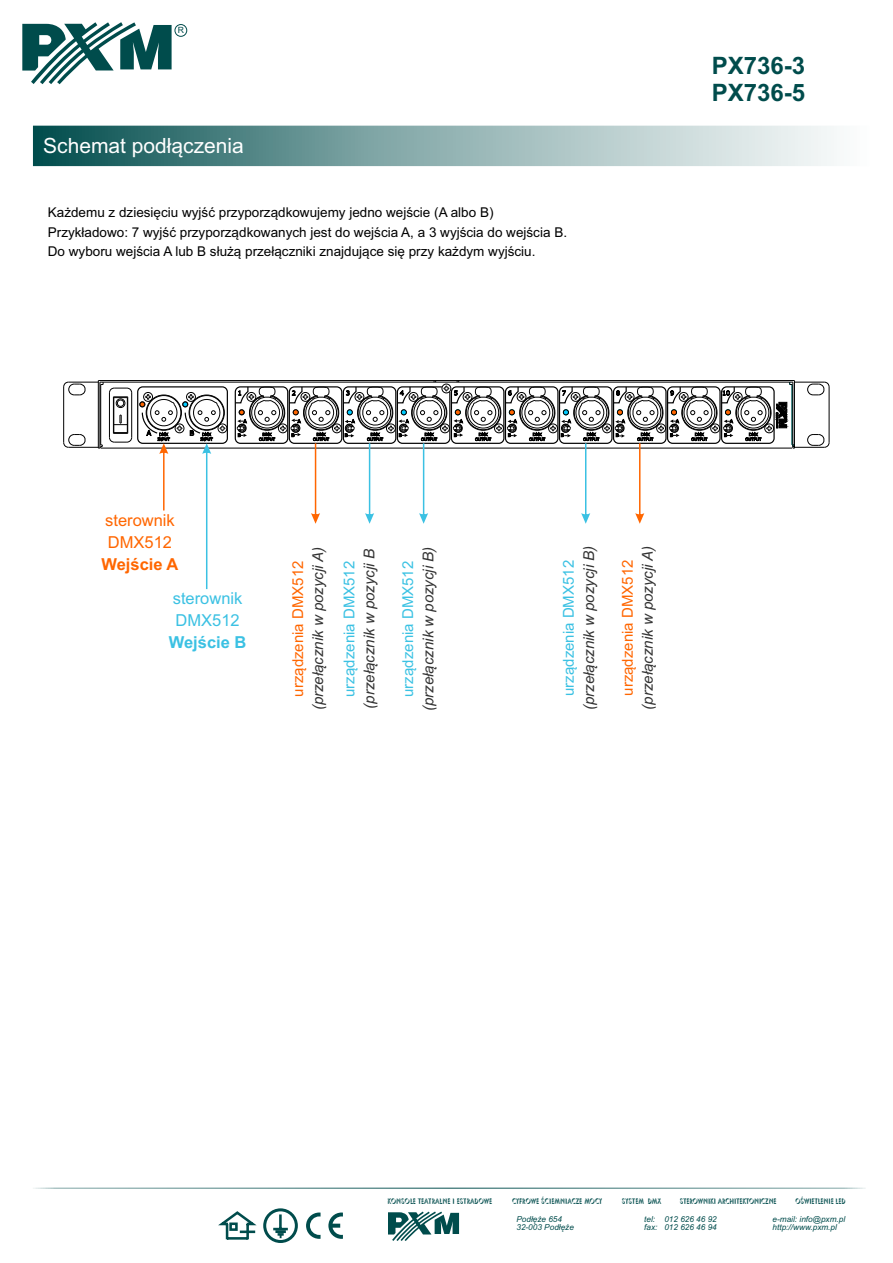
<style>
.page{position:relative;width:893px;height:1263px;background:#fff}
.page>*{position:absolute;margin:0;border:0;box-sizing:border-box;transform-origin:0 0}
.t1{font:700 24px/26.8px "Arial";color:#004c4c}
.t2{font:21px "Arial";color:#fff}
.t3{font:16.5px/22px "Arial";color:#f60}
.t4{font:16.5px/22px "Arial";color:#3bc1e3}
.t5{font:700 16.5px "Arial";color:#f60}
.t6{font:700 16.5px "Arial";color:#3bc1e3}
.t7{font:italic 15px "Arial";color:#333}
.t8{font:15px "Arial";color:#3bc1e3}
.t9{font:15px "Arial";color:#f60}
.t10{font:15px "Arial";color:#3bc2e3}
.t11{font:13.5px/19.6px "Arial";color:#000}
.t12{font:8.55px "Arial";color:#004c4c}
.t13{font:italic 8.25px/8.6px "Arial";color:#004c4c}
.t14{font:7.8px "Umbrella";letter-spacing:.015em;color:#004c4c;scale:.82 1}
</style>
<div class="page">
<svg style="left:32px;top:125px;width:802px;height:42px;background:#8aadad"></svg>
<svg style="left:22px;top:22px;width:150px;height:62px"></svg>
<div style="left:175px;top:24px;width:12px;height:13px;border:1px solid #004c4c;border-radius:50%"></div>
<svg style="left:388px;top:1211px;width:71px;height:30px"></svg>
<svg style="left:33px;top:1188px;width:833px;height:1px"></svg>
<svg style="left:328px;top:1212px;width:15px;height:27px"></svg>
<svg style="left:306px;top:1212px;width:15px;height:27px"></svg>
<svg style="left:218px;top:1211px;width:39px;height:29px"></svg>
<div style="left:229px;top:1222px;width:9px;height:9px;border:3px solid #004c4c"></div>
<hr style="left:240px;top:1230px;width:15px;height:3px;background:#004c4c">
<hr style="left:279px;top:1214px;width:3px;height:15px;background:#004c4c">
<svg style="left:273px;top:1228px;width:15px;height:10px"></svg>
<div style="left:263px;top:1208px;width:35px;height:35px;border:3px solid #004c4c;border-radius:50%"></div>
<div style="left:137px;top:386px;width:91px;height:58px;border:1px solid #000;border-radius:5px"></div>
<hr style="left:101px;top:448px;width:691px;height:1px;background:#000">
<hr style="left:103px;top:382px;width:687px;height:1px;background:#000">
<hr style="left:98px;top:380px;width:696px;height:1px;background:#000">
<hr style="left:98px;top:380px;width:1px;height:68px;background:#000">
<svg style="left:98px;top:445px;width:5px;height:4px"></svg>
<hr style="left:100px;top:382px;width:1px;height:66px;background:#000">
<div style="left:218px;top:424px;width:9px;height:9px;border:1px solid #000;border-radius:50%"></div>
<div style="left:186px;top:392px;width:10px;height:10px;border:1px solid #000;border-radius:50%"></div>
<div style="left:143px;top:392px;width:10px;height:10px;border:1px solid #000;border-radius:50%"></div>
<hr style="left:114px;top:398px;width:1px;height:35px;background:#000">
<div style="left:116px;top:399px;width:9px;height:9px;border:1px solid #000;border-radius:50%"></div>
<div style="left:117px;top:400px;width:7px;height:7px;border:1px solid #000;border-radius:50%"></div>
<hr style="left:829px;top:387px;width:1px;height:55px;background:#000">
<svg style="left:807px;top:382px;width:23px;height:14px"></svg>
<svg style="left:807px;top:434px;width:23px;height:14px"></svg>
<hr style="left:794px;top:447px;width:30px;height:1px;background:#000">
<hr style="left:794px;top:382px;width:30px;height:1px;background:#000">
<hr style="left:63px;top:387px;width:1px;height:55px;background:#000">
<svg style="left:63px;top:382px;width:23px;height:14px"></svg>
<svg style="left:63px;top:434px;width:23px;height:14px"></svg>
<hr style="left:68px;top:447px;width:30px;height:1px;background:#000">
<hr style="left:68px;top:382px;width:30px;height:1px;background:#000">
<hr style="left:131px;top:393px;width:1px;height:44px;background:#000">
<hr style="left:109px;top:393px;width:1px;height:44px;background:#000">
<svg style="left:109px;top:432px;width:23px;height:11px"></svg>
<hr style="left:127px;top:397px;width:1px;height:36px;background:#000">
<svg style="left:100px;top:382px;width:32px;height:16px"></svg>
<hr style="left:113px;top:397px;width:1px;height:36px;background:#000">
<svg style="left:114px;top:415px;width:13px;height:10px"></svg>
<svg style="left:140px;top:394px;width:86px;height:195px"></svg>
<svg style="left:234px;top:380px;width:561px;height:144px"></svg>
<p class="t12" style="left:178px;top:27px;width:8px">R</p>
<h2 class="t2" style="left:43px;top:138px;width:202px">Schemat podłączenia</h2>
<p class="t11" style="left:48px;top:204px;width:521px">Każdemu z dziesięciu wyjść przyporządkowujemy jedno wejście (A albo B)<br>Przykładowo: 7 wyjść przyporządkowanych jest do wejścia A, a 3 wyjścia do wejścia B.<br>Do wyboru wejścia A lub B służą przełączniki znajdujące się przy każdym wyjściu.</p>
<h1 class="t1" style="left:712px;top:55px;width:95px">PX736-3<br>PX736-5</h1>
<p class="t3" style="left:105px;top:510px;width:71px">sterownik<br>DMX512</p>
<p class="t5" style="left:101px;top:558px;width:79px">Wejście A</p>
<p class="t4" style="left:173px;top:589px;width:71px">sterownik<br>DMX512</p>
<p class="t6" style="left:169px;top:636px;width:79px">Wejście B</p>
<p class="t7" style="left:312px;top:710px;width:165px;rotate:-90deg">(przełącznik w pozycji A)</p>
<p class="t9" style="left:292px;top:697px;width:137px;rotate:-90deg">urządzenia DMX512</p>
<p class="t7" style="left:364px;top:708px;width:161px;rotate:-90deg">(przełącznik w pozycji B</p>
<p class="t8" style="left:343px;top:697px;width:137px;rotate:-90deg">urządzenia DMX512</p>
<p class="t7" style="left:422px;top:711px;width:166px;rotate:-90deg">(przełącznik w pozycji B)</p>
<p class="t10" style="left:402px;top:697px;width:137px;rotate:-90deg">urządzenia DMX512</p>
<p class="t7" style="left:583px;top:710px;width:166px;rotate:-90deg">(przełącznik w pozycji B)</p>
<p class="t8" style="left:563px;top:696px;width:137px;rotate:-90deg">urządzenia DMX512</p>
<p class="t7" style="left:642px;top:709px;width:165px;rotate:-90deg">(przełącznik w pozycji A)</p>
<p class="t9" style="left:622px;top:696px;width:137px;rotate:-90deg">urządzenia DMX512</p>
<p class="t14" style="left:387px;top:1197px;width:129px">KONSOLE TEATRALNE I ESTRADOWE</p>
<p class="t14" style="left:512px;top:1197px;width:111px">CYFROWE ŚCIEMNIACZE MOCY</p>
<p class="t14" style="left:622px;top:1197px;width:49px">SYSTEM DMX</p>
<p class="t14" style="left:680px;top:1197px;width:120px">STEROWNIKI ARCHITEKTONICZNE</p>
<p class="t14" style="left:795px;top:1197px;width:63px">OŚWIETLENIE LED</p>
<p class="t13" style="left:644px;top:1215px;width:74px">tel: 012 626 46 92 fax: 012 626 46 94</p>
<p class="t13" style="left:773px;top:1215px;width:74px">e-mail: info@pxm.pl http://www.pxm.pl</p>
<p class="t13" style="left:516px;top:1215px;width:59px">Podłęże 654<br>32-003 Podłęże</p>
</div>
